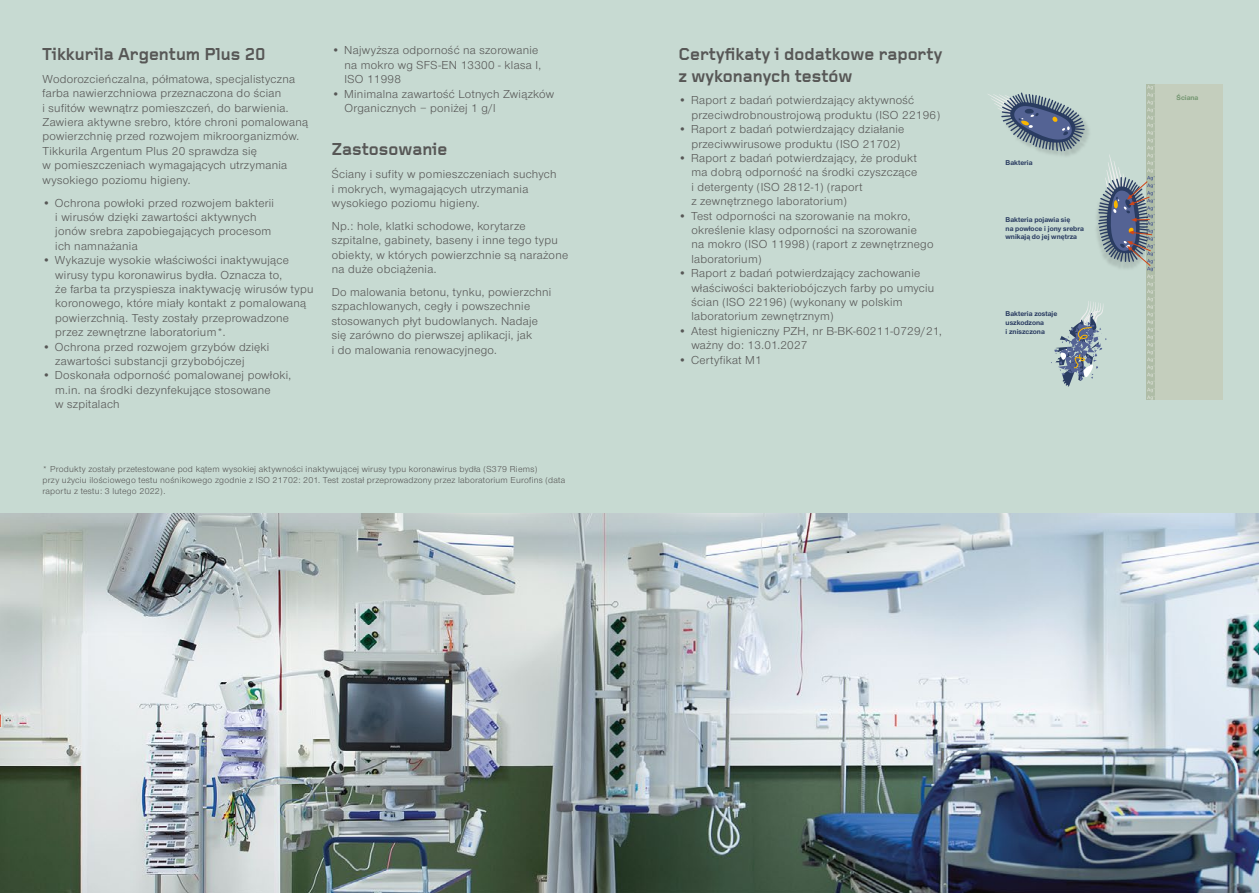
<style>
.page{position:relative;width:1259px;height:893px;background:#c7dad2}
.page>*{position:absolute;margin:0;border:0;box-sizing:border-box;transform-origin:0 0}
.t1{font:700 18px/21.6px "Foundry Gridnik";color:#575756}
.t2{font:12px/14.4px "Nimbus San Nov";letter-spacing:.025em;color:#575756}
.t3{font:9px/10.8px "Nimbus San Nov";letter-spacing:.025em;color:#575756}
.t4{font:700 7.2px/8.7px "Nimbus San Nov";color:#2a3c61}
.t5{font:700 7.2px "Nimbus San Nov";color:#759772}
</style>
<div class="page">
<img style="left:0;top:513px;width:1259px;height:380px">
<div style="left:1154px;top:84px;width:68px;height:316px;background:#c4cebd"></div>
<div style="left:1146px;top:84px;width:9px;height:316px;background:#afbda7"></div>
<svg style="left:988px;top:85px;width:166px;height:315px"></svg>
<h1 class="t1" style="left:43px;top:44px;width:225px">Tikkurila Argentum Plus 20</h1>
<p class="t2" style="left:43px;top:72px;width:267px">Wodorozcieńczalna, półmatowa, specjalistyczna farba nawierzchniowa przeznaczona do ścian<br>i sufitów wewnątrz pomieszczeń, do barwienia.<br>Zawiera aktywne srebro, które chroni pomalowaną powierzchnię przed rozwojem mikroorganizmów.<br>Tikkurila Argentum Plus 20 sprawdza się<br>w pomieszczeniach wymagających utrzymania wysokiego poziomu higieny.</p>
<p class="t2" style="left:55px;top:195px;width:220px;text-indent:-13px">• Ochrona powłoki przed rozwojem bakterii i wirusów dzięki zawartości aktywnych jonów srebra zapobiegających procesom ich namnażania</p>
<p class="t2" style="left:55px;top:253px;width:260px;text-indent:-13px">• Wykazuje wysokie właściwości inaktywujące wirusy typu koronawirus bydła. Oznacza to,<br>że farba ta przyspiesza inaktywację wirusów typu koronowego, które miały kontakt z pomalowaną powierzchnią. Testy zostały przeprowadzone przez zewnętrzne laboratorium*.</p>
<p class="t2" style="left:55px;top:339px;width:216px;text-indent:-13px">• Ochrona przed rozwojem grzybów dzięki zawartości substancji grzybobójczej</p>
<p class="t2" style="left:55px;top:368px;width:237px;text-indent:-13px">• Doskonała odporność pomalowanej powłoki, m.in. na środki dezynfekujące stosowane<br>w szpitalach</p>
<p class="t2" style="left:344px;top:43px;width:198px;text-indent:-13px">• Najwyższa odporność na szorowanie na mokro wg SFS-EN 13300 - klasa I,<br>ISO 11998</p>
<p class="t2" style="left:344px;top:87px;width:211px;text-indent:-13px">• Minimalna zawartość Lotnych Związków<br>Organicznych − poniżej 1 g/l</p>
<h1 class="t1" style="left:332px;top:139px;width:117px">Zastosowanie</h1>
<p class="t2" style="left:332px;top:167px;width:226px">Ściany i sufity w pomieszczeniach suchych i mokrych, wymagających utrzymania wysokiego poziomu higieny.</p>
<p class="t2" style="left:332px;top:219px;width:238px">Np.: hole, klatki schodowe, korytarze szpitalne, gabinety, baseny i inne tego typu obiekty, w których powierzchnie są narażone na duże obciążenia.</p>
<p class="t2" style="left:332px;top:285px;width:221px">Do malowania betonu, tynku, powierzchni szpachlowanych, cegły i powszechnie stosowanych płyt budowlanych. Nadaje się zarówno do pierwszej aplikacji, jak<br>i do malowania renowacyjnego.</p>
<p class="t3" style="left:43px;top:464px;width:524px">* Produkty zostały przetestowane pod kątem wysokiej aktywności inaktywującej wirusy typu koronawirus bydła (S379 Riems)<br>przy użyciu ilościowego testu nośnikowego zgodnie z ISO 21702: 201. Test został przeprowadzony przez laboratorium Eurofins (data raportu z testu: 3 lutego 2022).</p>
<h1 class="t1" style="left:678px;top:44px;width:265px">Certyfikaty i dodatkowe raporty z wykonanych testów</h1>
<p class="t2" style="left:691px;top:93px;width:250px;text-indent:-13px">• Raport z badań potwierdzający aktywność przeciwdrobnoustrojową produktu (ISO 22196)</p>
<p class="t2" style="left:691px;top:122px;width:215px;text-indent:-13px">• Raport z badań potwierdzający działanie przeciwwirusowe produktu (ISO 21702)</p>
<p class="t2" style="left:691px;top:151px;width:227px;text-indent:-13px">• Raport z badań potwierdzający, że produkt ma dobrą odporność na środki czyszczące i detergenty (ISO 2812-1) (raport<br>z zewnętrznego laboratorium)</p>
<p class="t2" style="left:691px;top:209px;width:244px;text-indent:-13px">• Test odporności na szorowanie na mokro, określenie klasy odporności na szorowanie<br>na mokro (ISO 11998) (raport z zewnętrznego laboratorium)</p>
<p class="t2" style="left:691px;top:266px;width:244px;text-indent:-13px">• Raport z badań potwierdzający zachowanie właściwości bakteriobójczych farby po umyciu ścian (ISO 22196) (wykonany w polskim laboratorium zewnętrznym)</p>
<p class="t2" style="left:691px;top:324px;width:252px;text-indent:-13px">• Atest higieniczny PZH, nr B-BK-60211-0729/21, ważny do: 13.01.2027</p>
<p class="t2" style="left:678px;top:353px;width:85px">• Certyfikat M1</p>
<p class="t4" style="left:1005px;top:159px;width:28px">Bakteria</p>
<p class="t4" style="left:1005px;top:215px;width:80px">Bakteria pojawia się<br>na powłoce i jony srebra wnikają do jej wnętrza</p>
<p class="t4" style="left:1005px;top:310px;width:53px">Bakteria zostaje uszkodzona<br>i zniszczona</p>
<p class="t5" style="left:1176px;top:94px;width:23px">Ściana</p>
</div>
